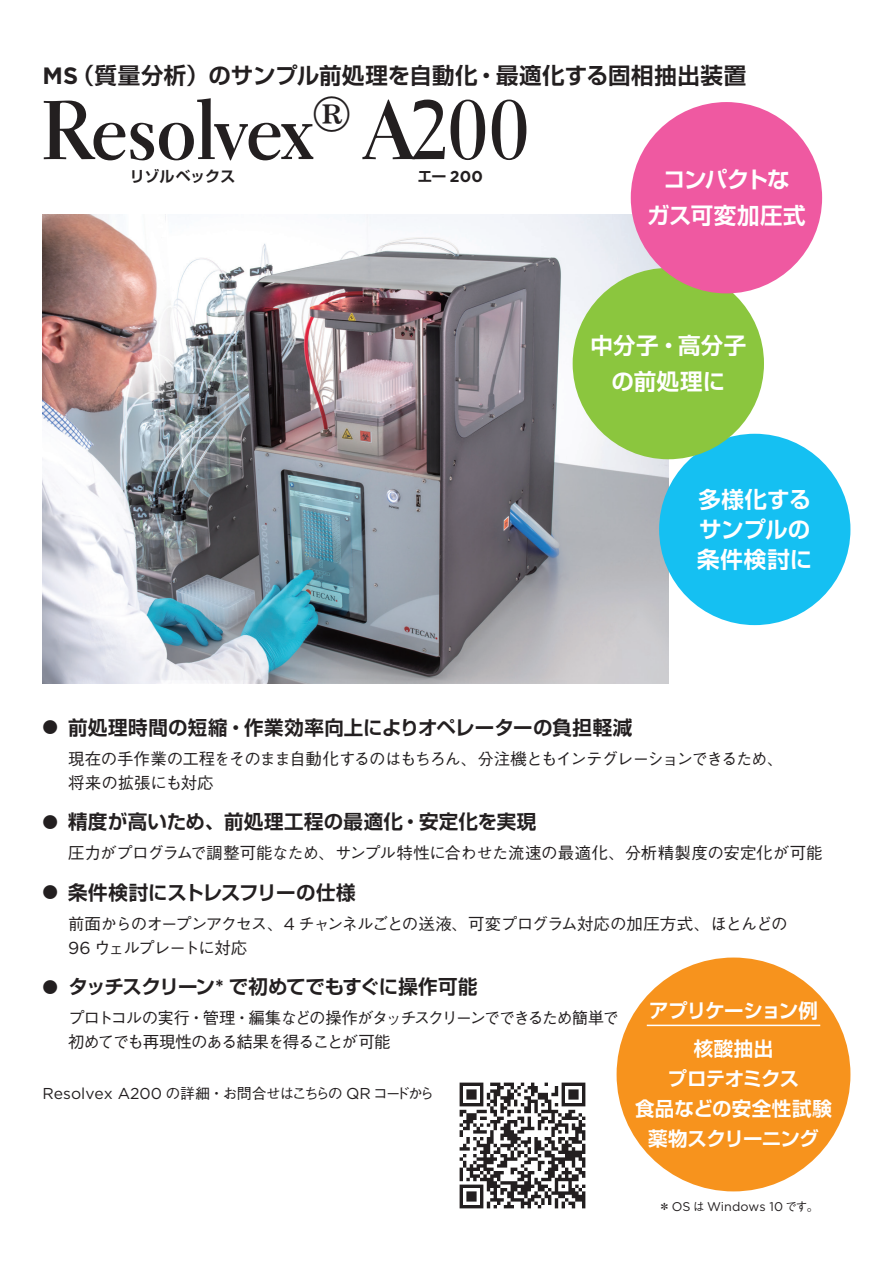
<style>
.page{position:relative;width:893px;height:1263px;background:#fff}
.page>*{position:absolute;margin:0;border:0;box-sizing:border-box;transform-origin:0 0}
.t1{font:84px "Electra LT Std Bold Display";letter-spacing:.01em;color:#231f20}
.t2{font:700 22.5px "Shin Go Pro De";letter-spacing:.01em;color:#231f20}
.t3{font:700 22.5px/30px "Shin Go Pro De";letter-spacing:.01em;color:#fff;text-align:justify}
.t4{font:700 22.5px/36px "Shin Go Pro De";letter-spacing:-.03em;color:#fff;text-align:center}
.t5{font:700 19.5px "Shin Go Pro De";letter-spacing:.005em;color:#231f20}
.t6{font:700 19.5px/30px "Shin Go Pro De";letter-spacing:-.03em;color:#fff;text-align:center}
.t7{font:700 19.5px "Shin Go Pro De";letter-spacing:-.035em;color:#231f20}
.t8{font:500 16.5px/24px "Gothic BBB Pro";letter-spacing:-.06em;color:#231f20}
.t9{font:500 16.5px/24px "Gothic BBB Pro";letter-spacing:-.09em;color:#231f20}
.t10{font:500 16.5px "Gothic BBB Pro";letter-spacing:-.02em;color:#231f20}
.t11{font:700 15.75px "Gotham";color:#231f20}
.t12{font:500 15px "Gothic BBB Pro";letter-spacing:-.15em;color:#231f20}
.t13{font:700 15px "Shin Go Pro De";letter-spacing:.005em;color:#231f20}
.t14{font:12.6px "Gotham";color:#231f20}
.s1{font-family:"Gotham";font-size:23.7px}
.s2{font-family:"Shin Go Pro De";font-size:15px}
.s3{font-family:"Gothic BBB Pro";font-weight:500;font-size:15.6px}
.s4{font-family:"Gotham";font-weight:400;font-size:17.4px}
.s5{font-family:"Gotham";font-size:20.4px}
.s6{font-family:"Gotham";font-weight:400;font-size:15.75px}
.s7{font-family:"Gothic BBB Pro";font-weight:500;font-size:12px}
</style>
<div class="page">
<img style="left:43px;top:214px;width:625px;height:470px">
<div style="left:617px;top:957px;width:233px;height:234px;background:#f7931d;border-radius:50%"></div>
<hr style="left:647px;top:1025px;width:173px;height:1px;background:#fff">
<div style="left:659px;top:434px;width:191px;height:191px;background:#15c0f2;border-radius:50%"></div>
<div style="left:573px;top:268px;width:191px;height:191px;background:#8bc63e;border-radius:50%"></div>
<div style="left:631px;top:102px;width:191px;height:191px;background:#ef59a1;border-radius:50%"></div>
<img style="left:459px;top:1082px;width:127px;height:127px">
<h2 class="t2" style="left:43px;top:57px;width:705px"><span class="s1">MS</span>（質量分析）のサンプル前処理を自動化・最適化する固相抽出装置</h2>
<h1 class="t1" style="left:43px;top:80px;width:488px">Resolvex<sup>®</sup> A200</h1>
<p class="t13" style="left:130px;top:164px;width:107px">リゾルベックス</p>
<p class="t11" style="left:418px;top:166px;width:67px"><span class="s2">エー</span> 200</p>
<h2 class="t4" style="left:647px;top:159px;width:160px">コンパクトな<br>ガス可変加圧式</h2>
<h2 class="t3" style="left:590px;top:325px;width:157px;line-height:36px;text-align:center">中分子・高分子の前処理に</h2>
<h2 class="t3" style="left:697px;top:482px;width:116px">多様化するサンプルの条件検討に</h2>
<p class="t5" style="left:43px;top:711px;width:591px"><span class="s3">●</span> 前処理時間の短縮・作業効率向上によりオペレーターの負担軽減</p>
<p class="t8" style="left:68px;top:744px;width:717px">現在の手作業の工程をそのまま自動化するのはもちろん、分注機ともインテグレーションできるため、将来の拡張にも対応</p>
<p class="t5" style="left:43px;top:806px;width:495px"><span class="s3">●</span> 精度が高いため、前処理工程の最適化・安定化を実現</p>
<p class="t10" style="left:68px;top:840px;width:756px">圧力がプログラムで調整可能なため、サンプル特性に合わせた流速の最適化、分析精製度の安定化が可能</p>
<p class="t5" style="left:43px;top:876px;width:315px"><span class="s3">●</span> 条件検討にストレスフリーの仕様</p>
<p class="t8" style="left:68px;top:909px;width:721px">前面からのオープンアクセス、<span class="s4">4</span> チャンネルごとの送液、可変プログラム対応の加圧方式、ほとんどの<br><span class="s4">96</span> ウェルプレートに対応</p>
<p class="t7" style="left:43px;top:971px;width:437px"><span class="s3">●</span> タッチスクリーン<span class="s5">*</span> で初めてでもすぐに操作可能</p>
<p class="t9" style="left:68px;top:1004px;width:553px">プロトコルの実行・管理・編集などの操作がタッチスクリーンでできるため簡単で初めてでも再現性のある結果を得ることが可能</p>
<p class="t6" style="left:649px;top:989px;width:170px;line-height:38.5px">アプリケーション例核酸抽出</p>
<p class="t6" style="left:635px;top:1061px;width:198px">プロテオミクス<br>食品などの安全性試験薬物スクリーニング</p>
<p class="t12" style="left:43px;top:1082px;width:394px"><span class="s6">Resolvex A200</span> の詳細・お問合せはこちらの <span class="s6">QR</span>コードから</p>
<p class="t14" style="left:658px;top:1198px;width:162px"><span class="s7">＊</span>OS <span class="s7">は</span> Windows 10 <span class="s7">です。</span></p>
</div>
